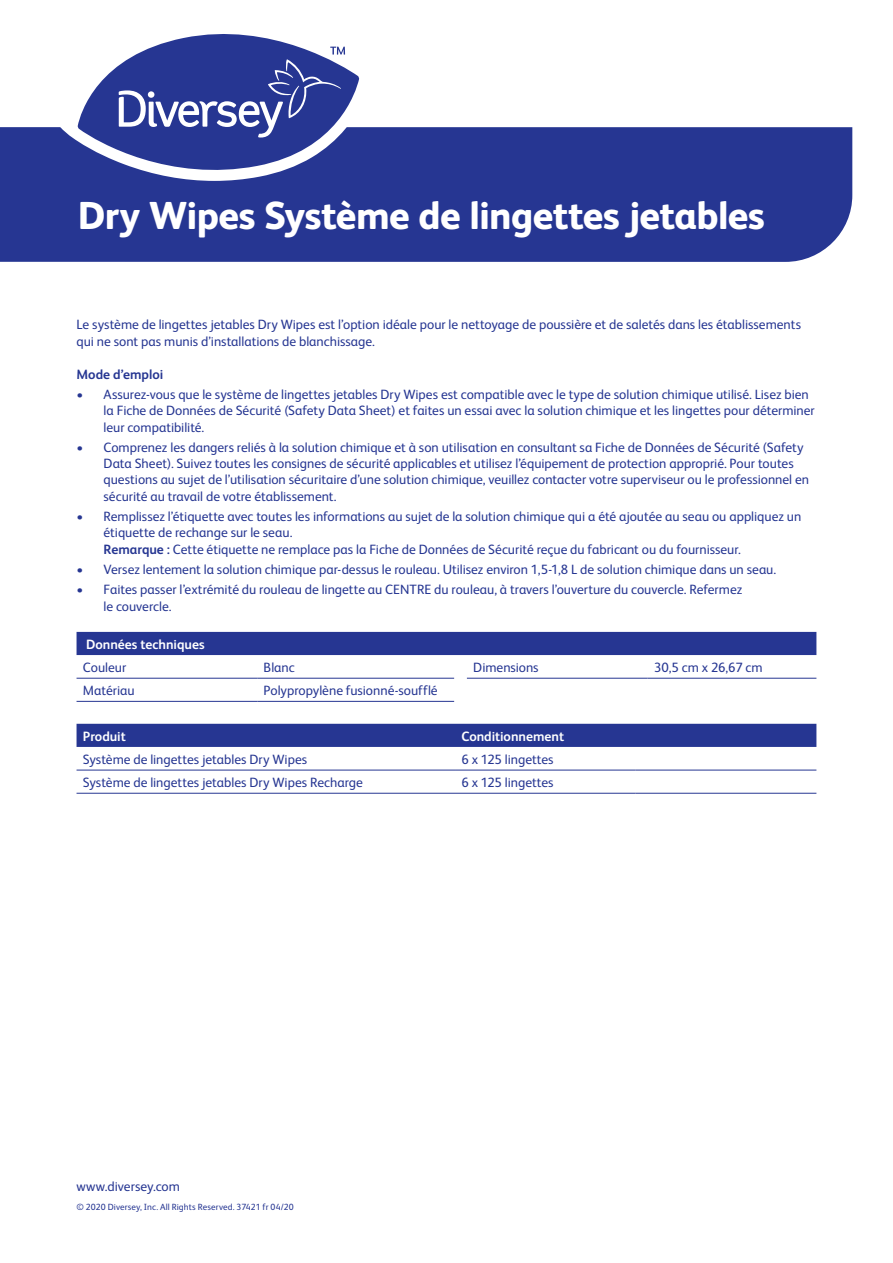
<style>
.page{position:relative;width:893px;height:1263px;background:#fff}
.page>*{position:absolute;margin:0;border:0;box-sizing:border-box;transform-origin:0 0}
.t1{font:800 39px "FS Albert Pro";letter-spacing:-.015em;color:#fff}
.Maintext{font:13.5px/16.2px "FS Albert Pro";color:#263692}
.Table_Text{font:13.5px "FS Albert Pro";color:#263692}
.Table_Subheads{font:700 13.5px "FS Albert Pro";letter-spacing:-.005em;color:#fff}
.Subheads{font:700 13.5px "FS Albert Pro";color:#263692}
.t2{font:9px "FS Albert Pro";letter-spacing:.01em;color:#263692}
.s1{font-weight:700}
</style>
<div class="page">
<div style="left:0;top:127px;width:852px;height:135px;background:#263692"></div>
<div style="left:77px;top:632px;width:739px;height:23px;background:#263692"></div>
<hr style="left:77px;top:678px;width:180px;height:1px;background:#263692">
<hr style="left:257px;top:678px;width:197px;height:1px;background:#263692">
<hr style="left:77px;top:701px;width:180px;height:1px;background:#263692">
<hr style="left:257px;top:701px;width:197px;height:1px;background:#263692">
<hr style="left:467px;top:678px;width:181px;height:1px;background:#263692">
<hr style="left:648px;top:678px;width:168px;height:1px;background:#263692">
<div style="left:77px;top:724px;width:739px;height:23px;background:#263692"></div>
<hr style="left:77px;top:770px;width:378px;height:1px;background:#263692">
<hr style="left:455px;top:770px;width:181px;height:1px;background:#263692">
<hr style="left:636px;top:770px;width:180px;height:1px;background:#263692">
<hr style="left:77px;top:793px;width:378px;height:1px;background:#263692">
<hr style="left:455px;top:793px;width:181px;height:1px;background:#263692">
<hr style="left:636px;top:793px;width:180px;height:1px;background:#263692">
<svg style="left:58px;top:78px;width:316px;height:103px"></svg>
<svg style="left:78px;top:34px;width:281px;height:148px;fill:#263692"></svg>
<svg style="left:119px;top:47px;width:226px;height:91px;background:#4a58a4"></svg>
<p class="t1" style="left:78px;top:185px;width:689px">Dry Wipes Système de lingettes jetables</p>
<p class="Maintext" style="left:77px;top:316px;width:726px">Le système de lingettes jetables Dry Wipes est l’option idéale pour le nettoyage de poussière et de saletés dans les établissements qui ne sont pas munis d’installations de blanchissage.</p>
<p class="Subheads" style="left:77px;top:365px;width:88px">Mode d’emploi</p>
<p class="Maintext" style="left:104px;top:385px;width:713px;text-indent:-27px">• Assurez-vous que le système de lingettes jetables Dry Wipes est compatible avec le type de solution chimique utilisé. Lisez bien la Fiche de Données de Sécurité (Safety Data Sheet) et faites un essai avec la solution chimique et les lingettes pour déterminer leur compatibilité.</p>
<p class="Maintext" style="left:104px;top:438px;width:707px;text-indent:-27px">• Comprenez les dangers reliés à la solution chimique et à son utilisation en consultant sa Fiche de Données de Sécurité (Safety Data Sheet). Suivez toutes les consignes de sécurité applicables et utilisez l’équipement de protection approprié. Pour toutes questions au sujet de l’utilisation sécuritaire d’une solution chimique, veuillez contacter votre superviseur ou le professionnel en sécurité au travail de votre établissement.</p>
<p class="Maintext" style="left:104px;top:507px;width:699px;text-indent:-27px">• Remplissez l’étiquette avec toutes les informations au sujet de la solution chimique qui a été ajoutée au seau ou appliquez un étiquette de rechange sur le seau.<br><span class="s1">Remarque :</span> Cette étiquette ne remplace pas la Fiche de Données de Sécurité reçue du fabricant ou du fournisseur.</p>
<p class="Maintext" style="left:77px;top:560px;width:701px">• Versez lentement la solution chimique par-dessus le rouleau. Utilisez environ 1,5-1,8 L de solution chimique dans un seau.</p>
<p class="Maintext" style="left:104px;top:581px;width:640px;text-indent:-27px">• Faites passer l’extrémité du rouleau de lingette au CENTRE du rouleau, à travers l’ouverture du couvercle. Refermez le couvercle.</p>
<p class="Table_Subheads" style="left:86px;top:634px;width:120px">Données techniques</p>
<p class="Table_Text" style="left:83px;top:658px;width:45px">Couleur</p>
<p class="Table_Text" style="left:264px;top:658px;width:33px">Blanc</p>
<p class="Table_Text" style="left:473px;top:658px;width:67px">Dimensions</p>
<p class="Table_Text" style="left:654px;top:658px;width:110px">30,5 cm x 26,67 cm</p>
<p class="Table_Text" style="left:83px;top:681px;width:53px">Matériau</p>
<p class="Table_Text" style="left:264px;top:681px;width:176px">Polypropylène fusionné-soufflé</p>
<p class="Table_Subheads" style="left:83px;top:726px;width:44px">Produit</p>
<p class="Table_Subheads" style="left:461px;top:726px;width:104px">Conditionnement</p>
<p class="Table_Text" style="left:83px;top:749px;width:226px">Système de lingettes jetables Dry Wipes</p>
<p class="Table_Text" style="left:461px;top:749px;width:94px">6 x 125 lingettes</p>
<p class="Table_Text" style="left:83px;top:773px;width:281px">Système de lingettes jetables Dry Wipes Recharge</p>
<p class="Table_Text" style="left:461px;top:773px;width:94px">6 x 125 lingettes</p>
<p class="Maintext" style="left:77px;top:1177px;width:105px">www.diversey.com</p>
<p class="t2" style="left:77px;top:1200px;width:219px">© 2020 Diversey, Inc. All Rights Reserved. 37421 fr 04/20</p>
</div>
